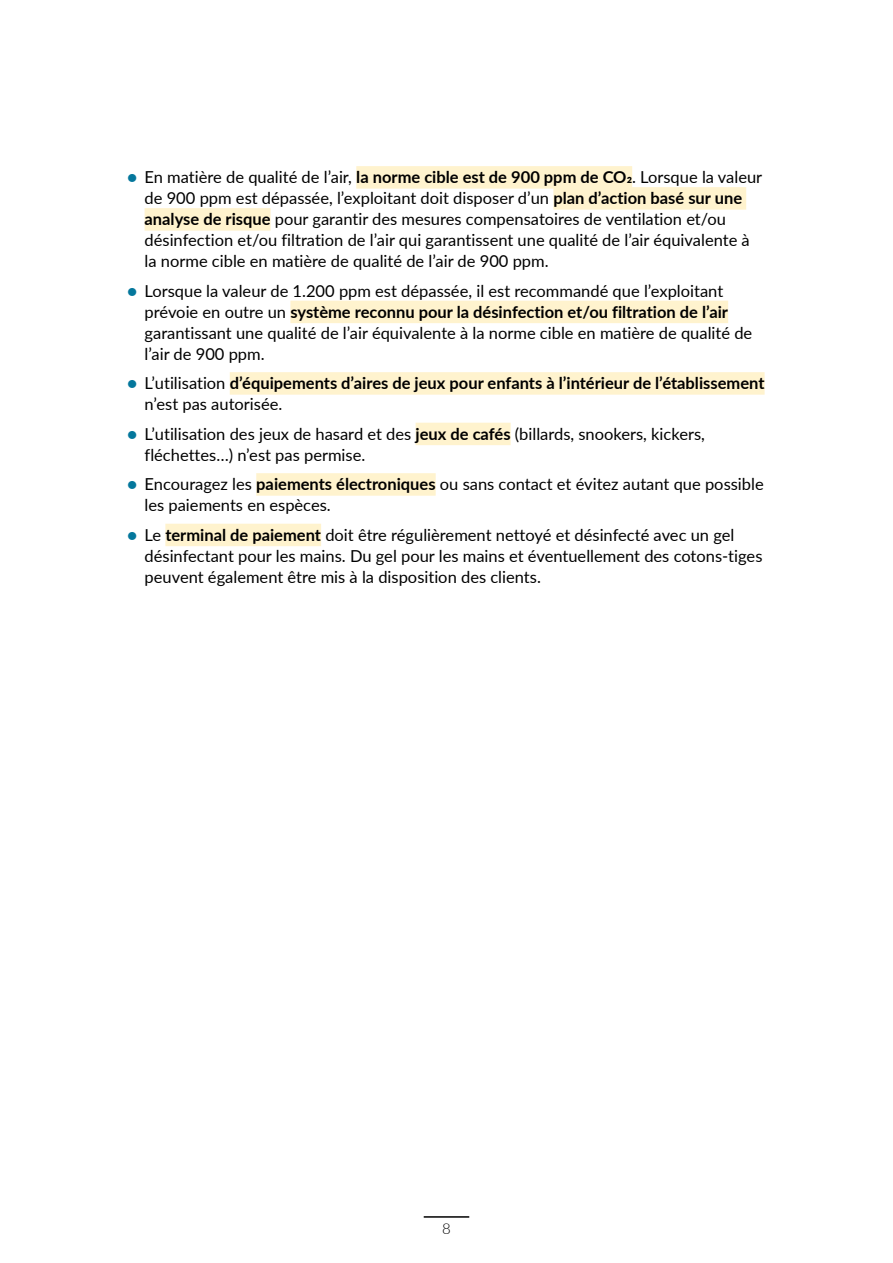
<style>
.page{position:relative;width:893px;height:1263px;background:#fff}
.page>*{position:absolute;margin:0;border:0;box-sizing:border-box;transform-origin:0 0}
.Body_text_bullet{font:16.5px/21px "Lato";color:#000}
.Body_text_bullet-2{font:700 16.5px/21px "Lato";color:#000}
.t1{font:300 15px "Lato";color:#000}
.s1{font-weight:900;color:#04779c}
.s2{font-weight:700}
.s3{font-weight:400}
</style>
<div class="page">
<hr style="left:424px;top:1216px;width:45px;height:2px;background:#000">
<div style="left:356px;top:166px;width:276px;height:23px;background:#fff3ce"></div>
<div style="left:553px;top:187px;width:193px;height:23px;background:#fff3ce"></div>
<div style="left:145px;top:208px;width:126px;height:23px;background:#fff3ce"></div>
<div style="left:290px;top:301px;width:438px;height:22px;background:#fff3ce"></div>
<div style="left:230px;top:372px;width:535px;height:23px;background:#fff3ce"></div>
<div style="left:416px;top:423px;width:95px;height:22px;background:#fff3ce"></div>
<div style="left:256px;top:473px;width:180px;height:23px;background:#fff3ce"></div>
<div style="left:165px;top:524px;width:156px;height:22px;background:#fff3ce"></div>
<p class="Body_text_bullet" style="left:145px;top:166px;width:619px;text-indent:-17px"><span class="s1">•</span> En matière de qualité de l’air, <span class="s2">la norme cible est de 900 ppm de CO2</span>. Lorsque la valeur de 900 ppm est dépassée, l’exploitant doit disposer d’un <span class="s2">plan d’action basé sur une analyse de risque</span> pour garantir des mesures compensatoires de ventilation et/ou désinfection et/ou filtration de l’air qui garantissent une qualité de l’air équivalente à la norme cible en matière de qualité de l’air de 900 ppm.</p>
<p class="Body_text_bullet" style="left:145px;top:280px;width:609px;text-indent:-17px"><span class="s1">•</span> Lorsque la valeur de 1.200 ppm est dépassée, il est recommandé que l’exploitant prévoie en outre un <span class="s2">système reconnu pour la désinfection et/ou filtration de l’air </span>garantissant une qualité de l’air équivalente à la norme cible en matière de qualité de l’air de 900 ppm.</p>
<p class="Body_text_bullet-2" style="left:145px;top:372px;width:621px;text-indent:-17px"><span class="s1">•</span> <span class="s3">L’utilisation</span> d’équipements d’aires de jeux pour enfants à l’intérieur de l’établissement <span class="s3">n’est pas autorisée.</span></p>
<p class="Body_text_bullet" style="left:145px;top:423px;width:562px;text-indent:-17px"><span class="s1">•</span> L’utilisation des jeux de hasard et des <span class="s2">jeux de cafés</span> (billards, snookers, kickers, fléchettes…) n’est pas permise.</p>
<p class="Body_text_bullet" style="left:145px;top:473px;width:621px;text-indent:-17px"><span class="s1">•</span> Encouragez les <span class="s2">paiements électroniques</span> ou sans contact et évitez autant que possible les paiements en espèces.</p>
<p class="Body_text_bullet" style="left:145px;top:524px;width:619px;text-indent:-17px"><span class="s1">•</span> Le <span class="s2">terminal de paiement</span> doit être régulièrement nettoyé et désinfecté avec un gel désinfectant pour les mains. Du gel pour les mains et éventuellement des cotons-tiges peuvent également être mis à la disposition des clients.</p>
<p class="t1" style="left:442px;top:1218px;width:10px">8</p>
</div>
